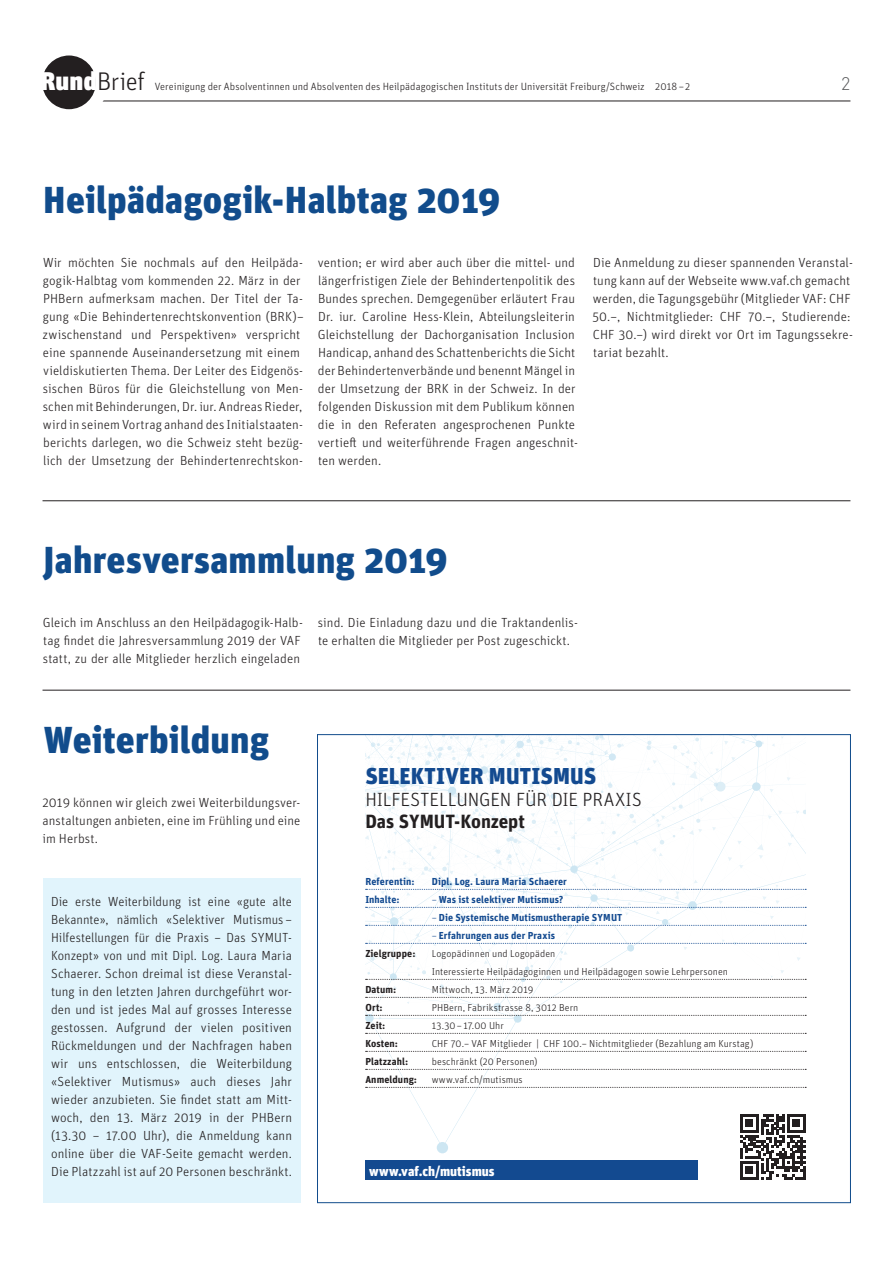
<style>
.page{position:relative;width:893px;height:1263px;background:#fff}
.page>*{position:absolute;margin:0;border:0;box-sizing:border-box;transform-origin:0 0}
.t1{font:900 37.5px "Unit OT";letter-spacing:.005em;color:#114c8c}
.t2{font:300 25.5px "Unit OT";letter-spacing:-.015em;color:#231f20}
.t3{font:900 22.95px "Unit OT";color:#134a90}
.t4{font:300 19.2px "Unit OT";letter-spacing:-.01em;color:#231f20}
.t5{font:700 19.2px "Unit OT";letter-spacing:-.005em;color:#231f20}
.t6{font:300 18px "DINOT";color:#57585a}
.t7{font:900 13.5px "Unit OT";color:#fff}
.t8{font:300 13.2px/18px "Unit OT";letter-spacing:.005em;color:#231f20}
.t9{font:300 10.5px "Unit OT";letter-spacing:.005em;color:#231f20}
.t10{font:300 10.2px/18px "Unit OT";letter-spacing:.01em;color:#231f20}
.t11{font:700 10.2px "Unit OT";letter-spacing:.01em;color:#134a90}
.t12{font:700 10.2px "Unit OT";letter-spacing:.01em;color:#231f20}
.s1{font-weight:900;color:#fff}
.s2{font-weight:300}
</style>
<div class="page">
<hr style="left:99px;top:101px;width:751px;height:1px;background:#231f20">
<svg style="left:36px;top:49px;width:66px;height:66px;background:#454243"></svg>
<div style="left:30px;top:43px;width:78px;height:78px;border:12px solid #fff;border-radius:50%"></div>
<hr style="left:43px;top:500px;width:807px;height:1px;background:#231f20">
<hr style="left:43px;top:690px;width:807px;height:1px;background:#231f20">
<div style="left:43px;top:879px;width:257px;height:324px;background:#e1f4fc"></div>
<svg style="left:365px;top:1026px;width:439px;height:122px"></svg>
<div style="left:437px;top:1142px;width:11px;height:11px;background:#cde6f2;border-radius:50%"></div>
<div style="left:365px;top:1160px;width:333px;height:20px;background:#134a90"></div>
<svg style="left:365px;top:736px;width:441px;height:290px"></svg>
<svg style="left:366px;top:1033px;width:440px;height:1px"></svg>
<svg style="left:366px;top:1051px;width:440px;height:1px"></svg>
<svg style="left:366px;top:1069px;width:440px;height:1px"></svg>
<svg style="left:366px;top:1087px;width:440px;height:1px"></svg>
<svg style="left:740px;top:1114px;width:65px;height:65px"></svg>
<h2 class="t2" style="left:40px;top:66px;width:106px"><span class="s1">Rund</span>Brief</h2>
<p class="t9" style="left:155px;top:80px;width:537px">Vereinigung der Absolventinnen und Absolventen des Heilpädagogischen Instituts der Universität Freiburg/Schweiz 2018–2</p>
<h3 class="t6" style="left:841px;top:71px;width:11px">2</h3>
<h1 class="t1" style="left:43px;top:175px;width:459px">Heilpädagogik-Halbtag 2019</h1>
<p class="t8" style="left:43px;top:253px;width:263px">Wir möchten Sie nochmals auf den Heilpäda&shy;gogik-Halbtag vom kommenden 22. März in der PHBern aufmerksam machen. Der Titel der Ta&shy;gung «Die Behindertenrechtskonvention (BRK)– zwischenstand und Perspektiven» verspricht eine spannende Auseinandersetzung mit einem vieldiskutierten Thema. Der Leiter des Eidgenös&shy;sischen Büros für die Gleichstellung von Men&shy;schen mit Behinderungen, Dr. iur. Andreas Rieder, wird in seinem Vortrag anhand des Initialstaaten&shy;berichts darlegen, wo die Schweiz steht bezüg&shy;lich der Umsetzung der Behindertenrechtskon-</p>
<p class="t8" style="left:318px;top:253px;width:262px">vention; er wird aber auch über die mittel- und längerfristigen Ziele der Behindertenpolitik des Bundes sprechen. Demgegenüber erläutert Frau Dr. iur. Caroline Hess-Klein, Abteilungsleiterin Gleichstellung der Dachorganisation Inclusion Handicap, anhand des Schattenberichts die Sicht der Behindertenverbände und benennt Mängel in der Umsetzung der BRK in der Schweiz. In der folgenden Diskussion mit dem Publikum können die in den Referaten angesprochenen Punkte vertieft und weiterführende Fragen angeschnit&shy;ten werden.</p>
<p class="t8" style="left:592px;top:253px;width:262px">Die Anmeldung zu dieser spannenden Veranstal&shy;tung kann auf der Webseite www.vaf.ch gemacht werden, die Tagungsgebühr (Mitglieder VAF: CHF 50.–, Nichtmitglieder: CHF 70.–, Studierende:<br>CHF 30.–) wird direkt vor Ort im Tagungssekre&shy;tariat bezahlt.</p>
<h1 class="t1" style="left:43px;top:535px;width:406px">Jahresversammlung 2019</h1>
<p class="t8" style="left:43px;top:613px;width:262px">Gleich im Anschluss an den Heilpädagogik-Halb&shy;tag findet die Jahresversammlung 2019 der VAF statt, zu der alle Mitglieder herzlich eingeladen</p>
<p class="t8" style="left:318px;top:613px;width:262px">sind. Die Einladung dazu und die Traktandenlis&shy;te erhalten die Mitglieder per Post zugeschickt.</p>
<h1 class="t1" style="left:44px;top:715px;width:227px">Weiterbildung</h1>
<p class="t8" style="left:43px;top:793px;width:259px;text-align:justify">2019 können wir gleich zwei Weiterbildungsver&shy;anstaltungen anbieten, eine im Frühling und eine im Herbst.</p>
<p class="t8" style="left:51px;top:893px;width:242px;text-align:justify">Die erste Weiterbildung ist eine «gute alte Bekannte», nämlich «Selektiver Mutismus – Hilfestellungen für die Praxis – Das SYMUT-Konzept» von und mit Dipl. Log. Laura Maria Schaerer. Schon dreimal ist diese Veranstal&shy;tung in den letzten Jahren durchgeführt wor&shy;den und ist jedes Mal auf grosses Interesse gestossen. Aufgrund der vielen positiven Rückmeldungen und der Nachfragen haben wir uns entschlossen, die Weiterbildung «Selektiver Mutismus» auch dieses Jahr wieder anzubieten. Sie findet statt am Mitt&shy;woch, den 13. März 2019 in der PHBern (13.30 – 17.00 Uhr), die Anmeldung kann online über die VAF-Seite gemacht werden.<br>Die Platzzahl ist auf 20 Personen beschränkt.</p>
<h3 class="t3" style="left:365px;top:761px;width:233px">SELEKTIVER MUTISMUS</h3>
<h3 class="t4" style="left:365px;top:788px;width:278px">HILFESTELLUNGEN FÜR DIE PRAXIS</h3>
<h3 class="t5" style="left:365px;top:809px;width:161px">Das SYMUT-Konzept</h3>
<p class="t11" style="left:365px;top:875px;width:51px">Referentin:</p>
<p class="t11" style="left:432px;top:875px;width:137px">Dipl. Log. Laura Maria Schaerer</p>
<p class="t11" style="left:365px;top:893px;width:36px">Inhalte:</p>
<p class="t11" style="left:432px;top:893px;width:133px"><span class="s2">–</span> Was ist selektiver Mutismus?</p>
<p class="t11" style="left:432px;top:911px;width:192px"><span class="s2">–</span> Die Systemische Mutismustherapie SYMUT</p>
<p class="t11" style="left:432px;top:929px;width:125px"><span class="s2">–</span> Erfahrungen aus der Praxis</p>
<p class="t12" style="left:365px;top:947px;width:52px">Zielgruppe:</p>
<p class="t10" style="left:432px;top:945px;width:298px">Logopädinnen und Logopäden<br>Interessierte Heilpädagoginnen und Heilpädagogen sowie Lehrpersonen</p>
<p class="t12" style="left:365px;top:983px;width:33px">Datum:</p>
<p class="t10" style="left:432px;top:981px;width:103px">Mittwoch, 13. März 2019</p>
<p class="t12" style="left:365px;top:1001px;width:19px">Ort:</p>
<p class="t10" style="left:432px;top:999px;width:148px">PHBern, Fabrikstrasse 8, 3012 Bern</p>
<p class="t12" style="left:365px;top:1019px;width:22px">Zeit:</p>
<p class="t10" style="left:432px;top:1017px;width:74px">13.30–17.00 Uhr</p>
<p class="t12" style="left:365px;top:1037px;width:34px">Kosten:</p>
<p class="t10" style="left:432px;top:1035px;width:323px">CHF 70.– VAF Mitglieder | CHF 100.– Nichtmitglieder (Bezahlung am Kurstag)</p>
<p class="t12" style="left:365px;top:1055px;width:44px">Platzzahl:</p>
<p class="t10" style="left:432px;top:1053px;width:107px">beschränkt (20 Personen)</p>
<p class="t12" style="left:365px;top:1073px;width:53px">Anmeldung:</p>
<p class="t10" style="left:432px;top:1071px;width:93px">www.vaf.ch/mutismus</p>
<p class="t7" style="left:369px;top:1162px;width:127px">www.vaf.ch/mutismus</p>
</div>
